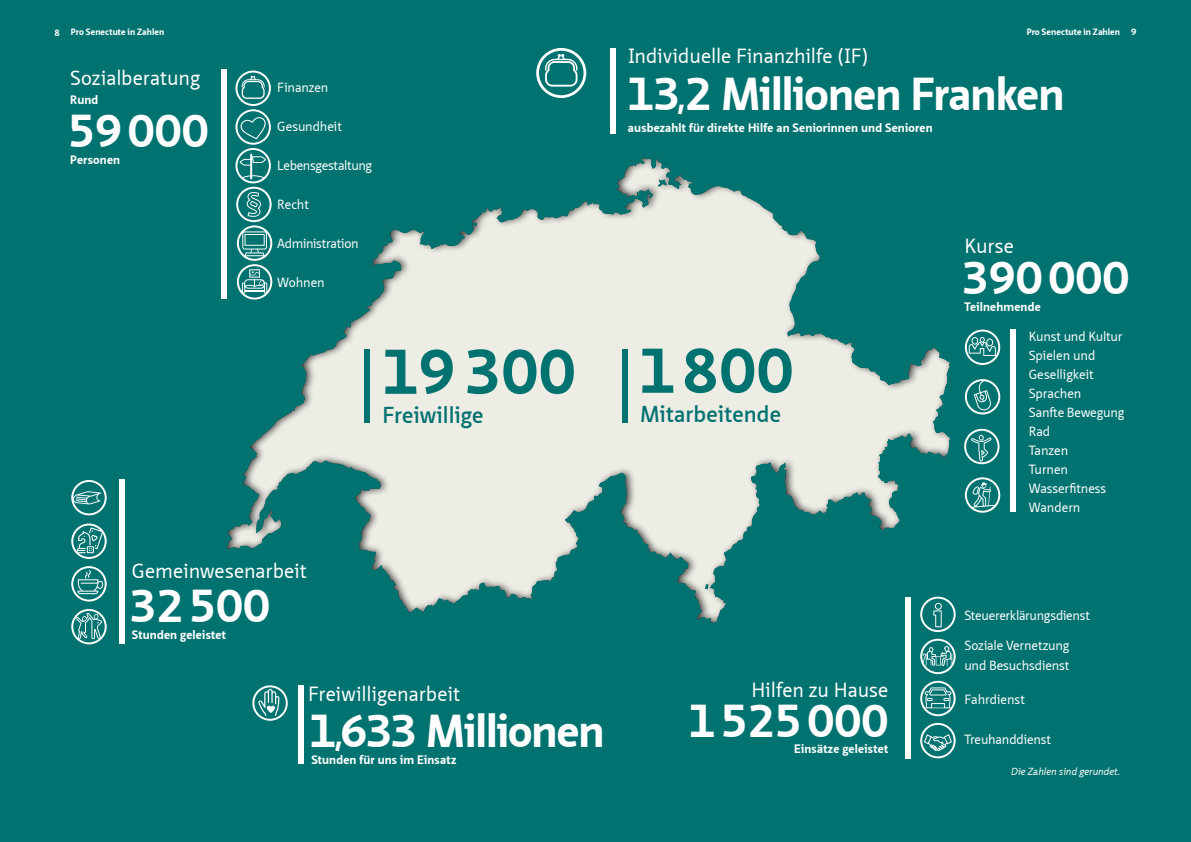
<style>
.page{position:relative;width:1191px;height:842px;background:#007270}
.page>*{position:absolute;margin:0;border:0;box-sizing:border-box;transform-origin:0 0}
.t1{font:700 61.2px "Neue Sans Pro";letter-spacing:.01em;color:#007270}
.t2{font:700 45px "Neue Sans Pro";letter-spacing:-.015em;color:#fff}
.t3{font:600 22.4px "Neue Sans Pro";letter-spacing:.005em;color:#007270}
.t4{font:20px "Neue Sans Pro";color:#fff}
.t5{font:13px/19px "Neue Sans Pro";letter-spacing:-.01em;color:#fff}
.t6{font:13px "Neue Sans Pro";letter-spacing:-.03em;color:#fff}
.t7{font:700 12px "Neue Sans Pro";letter-spacing:.015em;color:#fff}
.t8{font:italic 10px "Neue Sans Pro";letter-spacing:-.005em;color:#fff}
.t9{font:700 9px "Neue Sans Pro";letter-spacing:.01em;color:#fff}
.s1{font-size:31px}
</style>
<div class="page">
<div style="left:226px;top:156px;width:724px;height:467px;background:#000;opacity:.75"></div>
<svg style="left:235px;top:71px;width:37px;height:229px"></svg>
<svg style="left:964px;top:330px;width:36px;height:35px"></svg>
<svg style="left:965px;top:379px;width:35px;height:35px"></svg>
<svg style="left:965px;top:477px;width:35px;height:36px"></svg>
<svg style="left:964px;top:429px;width:35px;height:35px"></svg>
<svg style="left:536px;top:48px;width:50px;height:50px"></svg>
<div style="left:622px;top:349px;width:6px;height:74px;background:#007270"></div>
<div style="left:364px;top:349px;width:6px;height:74px;background:#007270"></div>
<div style="left:1010px;top:329px;width:5px;height:183px;background:#fff"></div>
<svg style="left:920px;top:639px;width:35px;height:35px"></svg>
<svg style="left:920px;top:681px;width:35px;height:35px"></svg>
<svg style="left:920px;top:723px;width:35px;height:35px"></svg>
<svg style="left:920px;top:597px;width:35px;height:35px"></svg>
<div style="left:905px;top:597px;width:5px;height:161px;background:#fff"></div>
<div style="left:221px;top:70px;width:6px;height:229px;background:#fff"></div>
<svg style="left:71px;top:480px;width:36px;height:35px"></svg>
<svg style="left:71px;top:523px;width:36px;height:36px"></svg>
<svg style="left:71px;top:566px;width:36px;height:35px"></svg>
<svg style="left:71px;top:609px;width:36px;height:35px"></svg>
<div style="left:119px;top:479px;width:6px;height:164px;background:#fff"></div>
<div style="left:609px;top:48px;width:6px;height:85px;background:#fff"></div>
<div style="left:298px;top:685px;width:5px;height:79px;background:#fff"></div>
<svg style="left:252px;top:685px;width:36px;height:36px"></svg>
<p class="t9" style="left:54px;top:26px;width:111px">8 Pro Senectute in Zahlen</p>
<p class="t9" style="left:1026px;top:26px;width:111px">Pro Senectute in Zahlen 9</p>
<h3 class="t4" style="left:70px;top:65px;width:132px">Sozialberatung</h3>
<p class="t7" style="left:70px;top:92px;width:30px">Rund</p>
<h2 class="t2" style="left:68px;top:101px;width:142px">59000</h2>
<p class="t7" style="left:70px;top:152px;width:51px">Personen</p>
<p class="t5" style="left:277px;top:78px;width:53px">Finanzen</p>
<p class="t5" style="left:277px;top:117px;width:66px">Gesundheit</p>
<p class="t6" style="left:277px;top:157px;width:96px">Lebensgestaltung</p>
<p class="t5" style="left:277px;top:195px;width:33px">Recht</p>
<p class="t6" style="left:277px;top:235px;width:83px">Administration</p>
<p class="t5" style="left:277px;top:273px;width:49px">Wohnen</p>
<h1 class="t1" style="left:381px;top:332px;width:196px">19300</h1>
<h3 class="t3" style="left:382px;top:401px;width:102px">Freiwillige</h3>
<h3 class="t4" style="left:132px;top:558px;width:176px">Gemeinwesenarbeit</h3>
<h2 class="t2" style="left:129px;top:577px;width:142px">32500</h2>
<p class="t7" style="left:132px;top:627px;width:96px">Stunden geleistet</p>
<h3 class="t4" style="left:308px;top:681px;width:153px">Freiwilligenarbeit</h3>
<h2 class="t2" style="left:309px;top:702px;width:297px">1<span class="s1">,</span>633 Millionen</h2>
<p class="t7" style="left:311px;top:752px;width:146px">Stunden für uns im Einsatz</p>
<h3 class="t4" style="left:628px;top:43px;width:242px">Individuelle Finanzhilfe (IF)</h3>
<h2 class="t2" style="left:627px;top:65px;width:439px">13<span class="s1">,</span>2 Millionen Franken</h2>
<p class="t7" style="left:628px;top:120px;width:306px">ausbezahlt für direkte Hilfe an Seniorinnen und Senioren</p>
<h1 class="t1" style="left:638px;top:331px;width:157px">1800</h1>
<h3 class="t3" style="left:640px;top:400px;width:142px">Mitarbeitende</h3>
<h3 class="t4" style="left:751px;top:677px;width:138px">Hilfen zu Hause</h3>
<h2 class="t2" style="left:688px;top:692px;width:202px">1525000</h2>
<p class="t7" style="left:794px;top:741px;width:96px">Einsätze geleistet</p>
<h3 class="t4" style="left:964px;top:233px;width:51px">Kurse</h3>
<h2 class="t2" style="left:962px;top:249px;width:169px">390000</h2>
<p class="t7" style="left:964px;top:299px;width:78px">Teilnehmende</p>
<p class="t5" style="left:1028px;top:326px;width:97px">Kunst und Kultur<br>Spielen und<br>Geselligkeit<br>Sprachen<br>Sanfte Bewegung<br>Rad<br>Tanzen<br>Turnen<br>Wasserfitness<br>Wandern</p>
<p class="t5" style="left:964px;top:606px;width:127px">Steuererklärungsdienst</p>
<p class="t5" style="left:964px;top:635px;width:107px;line-height:20px">Soziale Vernetzung und Besuchsdienst</p>
<p class="t5" style="left:964px;top:690px;width:62px">Fahrdienst</p>
<p class="t5" style="left:964px;top:730px;width:88px">Treuhanddienst</p>
<p class="t8" style="left:1011px;top:765px;width:110px">Die Zahlen sind gerundet.</p>
</div>
